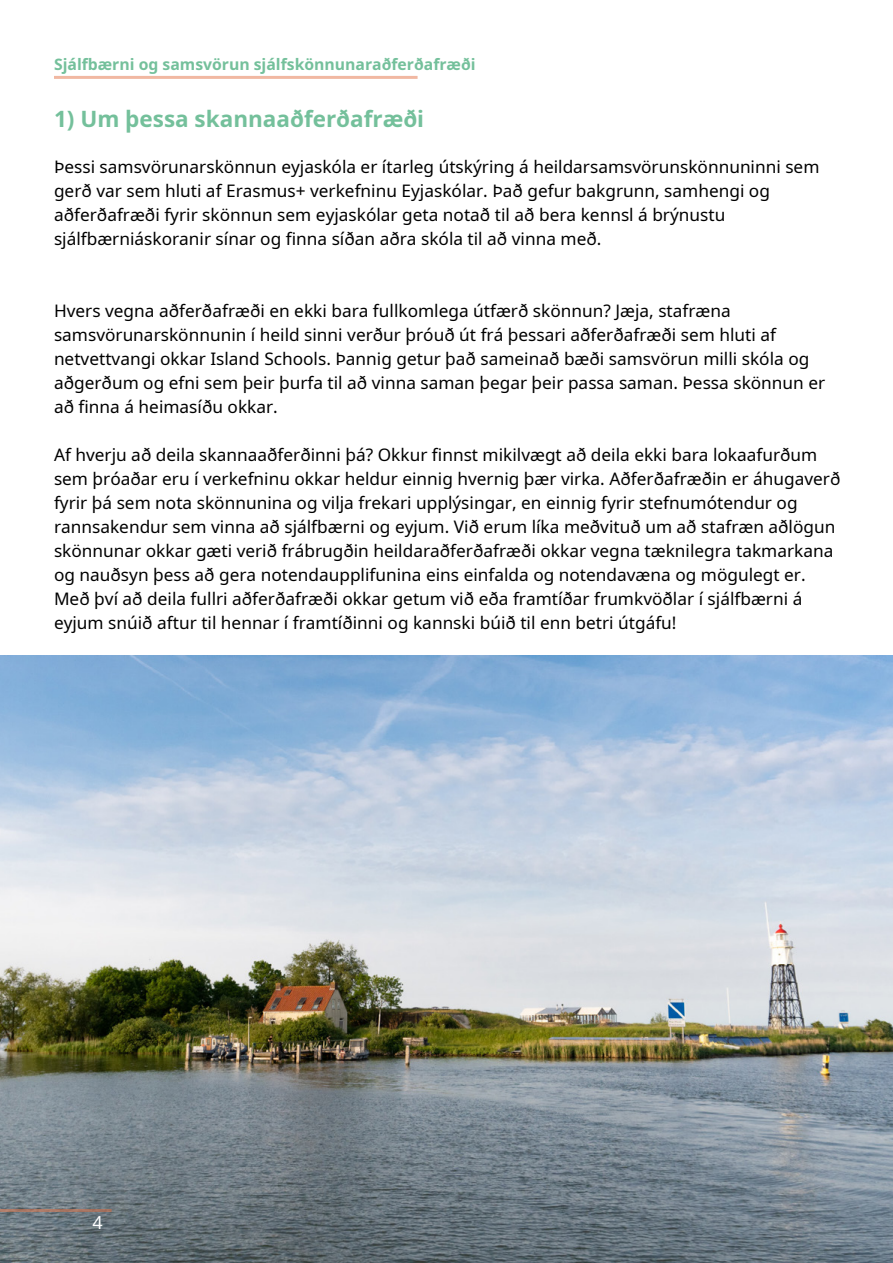
<style>
.page{position:relative;width:893px;height:1263px;background:#fff}
.page>*{position:absolute;margin:0;border:0;box-sizing:border-box;transform-origin:0 0}
.t1{font:700 22.5px "Noto Sans";color:#74c09b}
.t2{font:18px "Noto Sans";color:#fff}
.t3{font:17.25px/24px "Noto Sans";color:#000}
.t4{font:700 15.75px "Noto Sans";color:#74c09b}
</style>
<div class="page">
<img style="left:0;top:656px;width:893px;height:607px">
<hr style="left:0;top:1209px;width:112px;height:3px;background:#e37245">
<hr style="left:54px;top:76px;width:364px;height:3px;background:#e37245">
<p class="t4" style="left:54px;top:53px;width:423px">Sjálfbærni og samsvörun sjálfskönnunaraðferðafræði</p>
<h1 class="t1" style="left:54px;top:103px;width:372px">1) Um þessa skannaaðferðafræði</h1>
<p class="t3" style="left:54px;top:154px;width:767px">Þessi samsvörunarskönnun eyjaskóla er ítarleg útskýring á heildarsamsvörunskönnuninni sem gerð var sem hluti af Erasmus+ verkefninu Eyjaskólar. Það gefur bakgrunn, samhengi og aðferðafræði fyrir skönnun sem eyjaskólar geta notað til að bera kennsl á brýnustu sjálfbærniáskoranir sínar og finna síðan aðra skóla til að vinna með.</p>
<p class="t3" style="left:54px;top:298px;width:773px">Hvers vegna aðferðafræði en ekki bara fullkomlega útfærð skönnun? Jæja, stafræna samsvörunarskönnunin í heild sinni verður þróuð út frá þessari aðferðafræði sem hluti af netvettvangi okkar Island Schools. Þannig getur það sameinað bæði samsvörun milli skóla og aðgerðum og efni sem þeir þurfa til að vinna saman þegar þeir passa saman. Þessa skönnun er að finna á heimasíðu okkar.</p>
<p class="t3" style="left:54px;top:442px;width:788px">Af hverju að deila skannaaðferðinni þá? Okkur finnst mikilvægt að deila ekki bara lokaafurðum sem þróaðar eru í verkefninu okkar heldur einnig hvernig þær virka. Aðferðafræðin er áhugaverð fyrir þá sem nota skönnunina og vilja frekari upplýsingar, en einnig fyrir stefnumótendur og rannsakendur sem vinna að sjálfbærni og eyjum. Við erum líka meðvituð um að stafræn aðlögun skönnunar okkar gæti verið frábrugðin heildaraðferðafræði okkar vegna tæknilegra takmarkana og nauðsyn þess að gera notendaupplifunina eins einfalda og notendavæna og mögulegt er.<br>Með því að deila fullri aðferðafræði okkar getum við eða framtíðar frumkvöðlar í sjálfbærni á eyjum snúið aftur til hennar í framtíðinni og kannski búið til enn betri útgáfu!</p>
<p class="t2" style="left:92px;top:1210px;width:12px">4</p>
</div>
